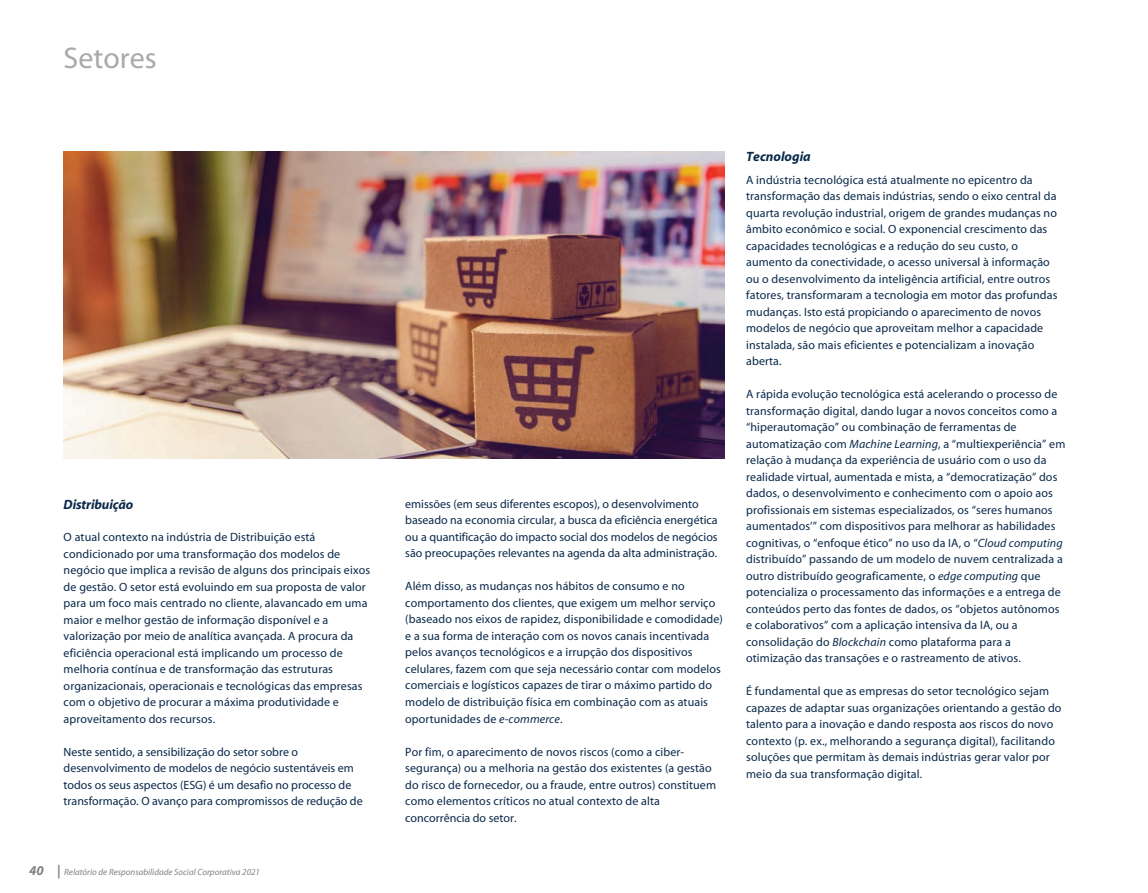
<style>
.page{position:relative;width:1148px;height:893px;background:#fff}
.page>*{position:absolute;margin:0;border:0;box-sizing:border-box;transform-origin:0 0}
.t1{font:30px "Myriad";color:#a8a9ad}
.t2{font:italic 700 13.5px "Myriad";letter-spacing:-.01em;color:#0a294a}
.t3{font:12px/16.5px "Myriad";letter-spacing:.01em;color:#0a294a}
.t4{font:italic 9px "Myriad";color:#808285}
.s1{font-weight:700;font-size:13.5px}
.s2{font-style:italic}
</style>
<div class="page">
<img style="left:64px;top:151px;width:660px;height:307px">
<h1 class="t1" style="left:64px;top:43px;width:94px">Setores</h1>
<p class="t2" style="left:64px;top:497px;width:71px">Distribuição</p>
<p class="t3" style="left:64px;top:529px;width:308px">O atual contexto na indústria de Distribuição está condicionado por uma transformação dos modelos de negócio que implica a revisão de alguns dos principais eixos de gestão. O setor está evoluindo em sua proposta de valor para um foco mais centrado no cliente, alavancado em uma maior e melhor gestão de informação disponível e a valorização por meio de analítica avançada. A procura da eficiência operacional está implicando um processo de melhoria contínua e de transformação das estruturas organizacionais, operacionais e tecnológicas das empresas com o objetivo de procurar a máxima produtividade e aproveitamento dos recursos.</p>
<p class="t3" style="left:64px;top:744px;width:301px">Neste sentido, a sensibilização do setor sobre o desenvolvimento de modelos de negócio sustentáveis em todos os seus aspectos (ESG) é um desafio no processo de transformação. O avanço para compromissos de redução de</p>
<p class="t4" style="left:29px;top:868px;width:232px"><span class="s1">40 |</span> Relatório de Responsabilidade Social Corporativa 2021</p>
<p class="t3" style="left:405px;top:496px;width:314px">emissões (em seus diferentes escopos), o desenvolvimento baseado na economia circular, a busca da eficiência energética ou a quantificação do impacto social dos modelos de negócios são preocupações relevantes na agenda da alta administração.</p>
<p class="t3" style="left:405px;top:578px;width:319px">Além disso, as mudanças nos hábitos de consumo e no comportamento dos clientes, que exigem um melhor serviço (baseado nos eixos de rapidez, disponibilidade e comodidade) e a sua forma de interação com os novos canais incentivada pelos avanços tecnológicos e a irrupção dos dispositivos celulares, fazem com que seja necessário contar com modelos comerciais e logísticos capazes de tirar o máximo partido do modelo de distribuição física em combinação com as atuais oportunidades de <span class="s2">e-commerce</span>.</p>
<p class="t3" style="left:405px;top:743px;width:312px">Por fim, o aparecimento de novos riscos (como a ciber&shy;segurança) ou a melhoria na gestão dos existentes (a gestão do risco de fornecedor, ou a fraude, entre outros) constituem como elementos críticos no atual contexto de alta concorrência do setor.</p>
<p class="t2" style="left:746px;top:150px;width:66px">Tecnologia</p>
<p class="t3" style="left:746px;top:172px;width:313px">A indústria tecnológica está atualmente no epicentro da transformação das demais indústrias, sendo o eixo central da quarta revolução industrial, origem de grandes mudanças no âmbito econômico e social. O exponencial crescimento das capacidades tecnológicas e a redução do seu custo, o aumento da conectividade, o acesso universal à informação ou o desenvolvimento da inteligência artificial, entre outros fatores, transformaram a tecnologia em motor das profundas mudanças. Isto está propiciando o aparecimento de novos modelos de negócio que aproveitam melhor a capacidade instalada, são mais eficientes e potencializam a inovação aberta.</p>
<p class="t3" style="left:746px;top:386px;width:321px">A rápida evolução tecnológica está acelerando o processo de transformação digital, dando lugar a novos conceitos como a “hiperautomação” ou combinação de ferramentas de automatização com <span class="s2">Machine Learning</span>, a “multiexperiência” em relação à mudança da experiência de usuário com o uso da realidade virtual, aumentada e mista, a “democratização” dos dados, o desenvolvimento e conhecimento com o apoio aos profissionais em sistemas especializados, os “seres humanos aumentados’” com dispositivos para melhorar as habilidades cognitivas, o “enfoque ético” no uso da IA, o “<span class="s2">Cloud computing </span>distribuído” passando de um modelo de nuvem centralizada a outro distribuído geograficamente, o <span class="s2">edge computing</span> que potencializa o processamento das informações e a entrega de conteúdos perto das fontes de dados, os “objetos autônomos e colaborativos” com a aplicação intensiva da IA, ou a consolidação do <span class="s2">Blockchain</span> como plataforma para a otimização das transações e o rastreamento de ativos.</p>
<p class="t3" style="left:746px;top:683px;width:317px">É fundamental que as empresas do setor tecnológico sejam capazes de adaptar suas organizações orientando a gestão do talento para a inovação e dando resposta aos riscos do novo contexto (p. ex., melhorando a segurança digital), facilitando soluções que permitam às demais indústrias gerar valor por meio da sua transformação digital.</p>
</div>
